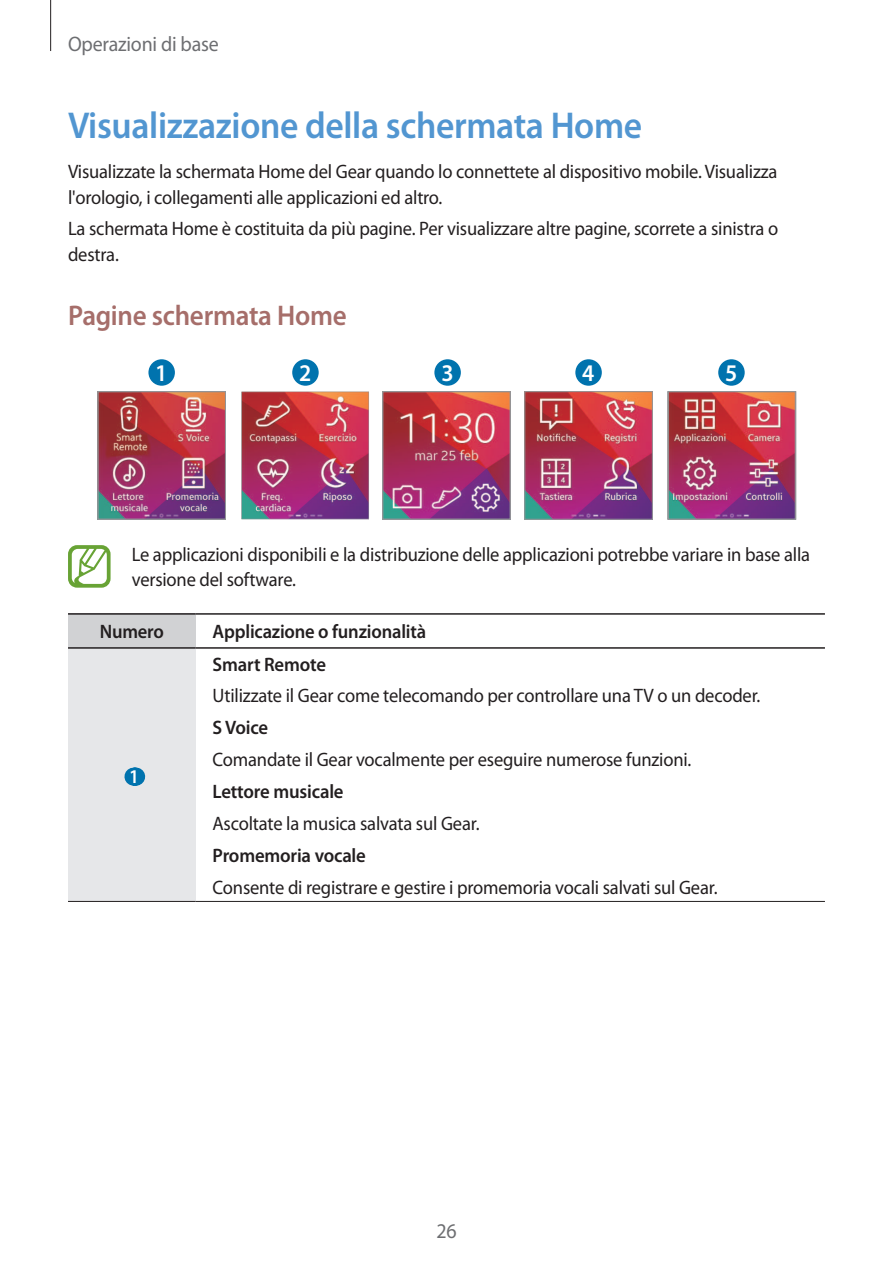
<style>
.page{position:relative;width:893px;height:1263px;background:#fff}
.page>*{position:absolute;margin:0;border:0;box-sizing:border-box;transform-origin:0 0}
.t1{font:600 37.5px "Myriad Pro";letter-spacing:-.01em;color:#5296d1;scale:.95 1}
.t2{font:600 28.5px "Myriad Pro";letter-spacing:-.01em;color:#a66e6a;scale:.95 1}
.t3{font:600 24px "Myriad Pro";color:#fff;scale:.95 1}
.t4{font:21px "Myriad Pro";letter-spacing:-.01em;color:#6d6e71;scale:.95 1}
.t5{font:19.5px/25.5px "Myriad Pro";letter-spacing:-.01em;color:#231f20;scale:.95 1}
.t6{font:600 19.5px "Myriad Pro";letter-spacing:-.01em;color:#231f20;scale:.96 1}
.t7{font:600 19.5px "Myriad Pro";letter-spacing:-.01em;color:#231f20;scale:.95 1}
.t8{font:600 19.5px "Myriad Pro";color:#fff;scale:.95 1}
</style>
<div class="page">
<hr style="left:50px;top:0;width:1px;height:51px;background:#231f20">
<img style="left:524px;top:391px;width:129px;height:129px">
<div style="left:148px;top:359px;width:27px;height:27px;background:#0073ae;border-radius:50%"></div>
<div style="left:292px;top:359px;width:27px;height:27px;background:#0073ae;border-radius:50%"></div>
<div style="left:434px;top:359px;width:27px;height:27px;background:#0073ae;border-radius:50%"></div>
<div style="left:575px;top:359px;width:27px;height:27px;background:#0073ae;border-radius:50%"></div>
<div style="left:718px;top:359px;width:27px;height:27px;background:#0073ae;border-radius:50%"></div>
<img style="left:97px;top:391px;width:129px;height:129px">
<img style="left:382px;top:391px;width:129px;height:129px">
<img style="left:241px;top:392px;width:128px;height:127px">
<img style="left:667px;top:391px;width:130px;height:129px">
<svg style="left:68px;top:545px;width:43px;height:43px"></svg>
<div style="left:68px;top:614px;width:128px;height:34px;background:#d1d2d4"></div>
<div style="left:68px;top:648px;width:128px;height:253px;background:#e6e7e9"></div>
<hr style="left:196px;top:901px;width:629px;height:1px;background:#231f20">
<hr style="left:68px;top:613px;width:128px;height:2px;background:#231f20">
<hr style="left:68px;top:647px;width:128px;height:2px;background:#231f20">
<hr style="left:196px;top:613px;width:629px;height:2px;background:#231f20">
<hr style="left:196px;top:647px;width:629px;height:2px;background:#231f20">
<hr style="left:68px;top:901px;width:128px;height:1px;background:#231f20">
<svg style="left:133px;top:768px;width:3px;height:18px"></svg>
<p class="t4" style="left:68px;top:34px;width:160px">Operazioni di base</p>
<h1 class="t1" style="left:68px;top:111px;width:606px">Visualizzazione della schermata Home</h1>
<p class="t5" style="left:68px;top:159px;width:748px">Visualizzate la schermata Home del Gear quando lo connettete al dispositivo mobile. Visualizza l'orologio, i collegamenti alle applicazioni ed altro.</p>
<p class="t5" style="left:68px;top:217px;width:749px">La schermata Home è costituita da più pagine. Per visualizzare altre pagine, scorrete a sinistra o destra.</p>
<h2 class="t2" style="left:68px;top:305px;width:295px">Pagine schermata Home</h2>
<p class="t3" style="left:155px;top:358px;width:14px">1</p>
<p class="t3" style="left:299px;top:358px;width:14px">2</p>
<p class="t3" style="left:441px;top:358px;width:14px">3</p>
<p class="t3" style="left:582px;top:358px;width:14px">4</p>
<p class="t3" style="left:725px;top:358px;width:14px">5</p>
<p class="t5" style="left:132px;top:542px;width:715px">Le applicazioni disponibili e la distribuzione delle applicazioni potrebbe variare in base alla versione del software.</p>
<p class="t7" style="left:100px;top:624px;width:69px">Numero</p>
<p class="t7" style="left:213px;top:624px;width:226px">Applicazione o funzionalità</p>
<p class="t8" style="left:129px;top:768px;width:12px">1</p>
<p class="t6" style="left:213px;top:656px;width:120px">Smart Remote</p>
<p class="t5" style="left:213px;top:684px;width:578px">Utilizzate il Gear come telecomando per controllare una TV o un decoder.</p>
<p class="t6" style="left:213px;top:720px;width:59px">S Voice</p>
<p class="t5" style="left:213px;top:747px;width:505px">Comandate il Gear vocalmente per eseguire numerose funzioni.</p>
<p class="t6" style="left:213px;top:784px;width:138px">Lettore musicale</p>
<p class="t5" style="left:213px;top:811px;width:282px">Ascoltate la musica salvata sul Gear.</p>
<p class="t6" style="left:213px;top:848px;width:161px">Promemoria vocale</p>
<p class="t5" style="left:213px;top:875px;width:533px">Consente di registrare e gestire i promemoria vocali salvati sul Gear.</p>
<p class="t4" style="left:436px;top:1221px;width:23px">26</p>
</div>
